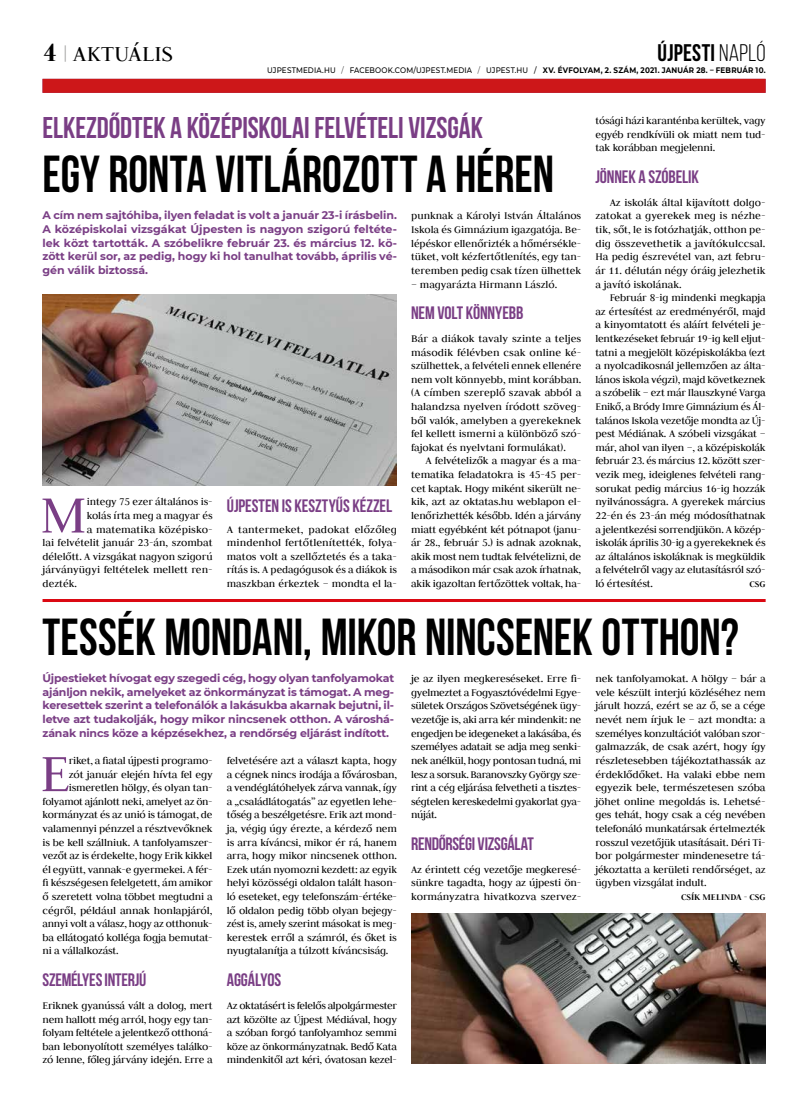
<style>
.page{position:relative;width:794px;height:1106px;background:#fff}
.page>*{position:absolute;margin:0;border:0;box-sizing:border-box;transform-origin:0 0}
.t1{font:58px "Judson";color:#7a3e85}
.t2{font:700 52px "Bebas Neue";color:#000;scale:.96 1}
.t3{font:700 30px "Bebas Neue";letter-spacing:-.005em;color:#7a3e85}
.t4{font:700 24px "Bebas Neue";letter-spacing:.01em;color:#000}
.t5{font:24px "Judson";letter-spacing:.015em;color:#000}
.t6{font:700 18px "Bebas Neue";letter-spacing:-.01em;color:#7a3e85}
.t7{font:11.5px/13.6px "Judson";letter-spacing:-.015em;color:#000;text-align:justify}
.t8{font:11.5px "Judson";letter-spacing:.005em;color:#000}
.t9{font:700 11px/13.6px "Montserrat";letter-spacing:-.015em;color:#7a3e85;text-align:justify}
.t10{font:700 9.8px "Judson";letter-spacing:.005em;color:#000}
.t11{font:500 8px "Montserrat";letter-spacing:.015em;color:#000;scale:.9 1}
.s1{font-weight:700;font-size:30px}
.s2{color:#9d9d9c}
.s3{font-weight:400}
.s4{font-weight:300}
.s5{font-weight:700}
</style>
<div class="page">
<div style="left:43px;top:79px;width:722px;height:14px;background:#cd1719"></div>
<hr style="left:43px;top:599px;width:722px;height:3px;background:#db0812">
<img style="left:43px;top:295px;width:354px;height:190px">
<img style="left:411px;top:913px;width:354px;height:150px">
<h3 class="t5" style="left:43px;top:39px;width:132px"><span class="s1">4</span> <span class="s2">|</span> AKTUÁLIS</h3>
<h3 class="t4" style="left:657px;top:39px;width:109px">ÚJPESTI <span class="s3">NAPLÓ</span></h3>
<p class="t11" style="left:267px;top:65px;width:555px">UJPESTMEDIA.HU <span class="s4">/</span> FACEBOOK.COM/UJPEST.MEDIA <span class="s4">/</span> UJPEST.HU / <span class="s5">XV. ÉVFOLYAM, 2. SZÁM, 2021. JANUÁR 28. – FEBRUÁR 10.</span></p>
<h3 class="t3" style="left:43px;top:111px;width:442px">ELKEZDŐDTEK A KÖZÉPISKOLAI FELVÉTELI VIZSGÁK</h3>
<h2 class="t2" style="left:43px;top:146px;width:534px">EGY RONTA VITLÁROZOTT A HÉREN</h2>
<p class="t9" style="left:43px;top:208px;width:356px">A cím nem sajtóhiba, ilyen feladat is volt a január 23-i írásbelin.<br>A középiskolai vizsgákat Újpesten is nagyon szigorú feltéte&shy;lek közt tartották. A szóbelikre február 23. és március 12. kö&shy;zött kerül sor, az pedig, hogy ki hol tanulhat tovább, április vé&shy;gén válik biztossá.</p>
<p class="t7" style="left:411px;top:209px;width:172px">punknak a Károlyi István Általános Iskola és Gimnázium igazgatója. Be&shy;lépéskor ellenőrizték a hőmérsékle&shy;tüket, volt kézfertőtlenítés, egy tan&shy;teremben pedig csak tízen ülhettek</p>
<p class="t7" style="left:411px;top:277px;width:148px">– magyarázta Hirmann László.</p>
<h3 class="t6" style="left:411px;top:303px;width:114px">NEM VOLT KÖNNYEBB</h3>
<p class="t7" style="left:411px;top:331px;width:172px">Bár a diákok tavaly szinte a teljes második félévben csak online ké&shy;szülhettek, a felvételi ennek ellenére nem volt könnyebb, mint korábban. (A címben szereplő szavak abból a halandzsa nyelven íródott szöveg&shy;ből valók, amelyben a gyerekeknek fel kellett ismerni a különböző szó&shy;fajokat és nyelvtani formulákat).</p>
<p class="t7" style="left:411px;top:454px;width:172px;text-indent:14px">A felvételizők a magyar és a ma&shy;tematika feladatokra is 45-45 per&shy;cet kaptak. Hogy miként sikerült ne&shy;kik, azt az oktatas.hu weblapon el&shy;lenőrizhették később. Idén a járvány miatt egyébként két pótnapot (janu&shy;ár 28., február 5.) is adnak azoknak, akik most nem tudtak felvételizni, de a másodikon már csak azok írhatnak, akik igazoltan fertőzöttek voltak, ha-</p>
<h3 class="t6" style="left:227px;top:495px;width:167px">ÚJPESTEN IS KESZTYŰS KÉZZEL</h3>
<p class="t7" style="left:227px;top:522px;width:172px">A tantermeket, padokat előzőleg mindenhol fertőtlenítették, folya&shy;matos volt a szellőztetés és a taka&shy;rítás is. A pedagógusok és a diákok is maszkban érkeztek – mondta el la-</p>
<h1 class="t1" style="left:40px;top:480px;width:48px">M</h1>
<p class="t7" style="left:87px;top:495px;width:127px">integy 75 ezer általános is-</p>
<p class="t7" style="left:87px;top:508px;width:127px">kolás írta meg a magyar és</p>
<p class="t8" style="left:87px;top:522px;width:127px">a matematika középisko-</p>
<p class="t7" style="left:43px;top:535px;width:171px">lai felvételit január 23-án, szombat</p>
<p class="t7" style="left:43px;top:549px;width:172px">délelőtt. A vizsgákat nagyon szigorú</p>
<p class="t8" style="left:43px;top:563px;width:172px">járványügyi feltételek mellett ren-</p>
<p class="t7" style="left:43px;top:576px;width:36px">dezték.</p>
<p class="t7" style="left:595px;top:114px;width:172px">tósági házi karanténba kerültek, vagy egyéb rendkívüli ok miatt nem tud&shy;tak korábban megjelenni.</p>
<h3 class="t6" style="left:595px;top:167px;width:105px">JÖNNEK A SZÓBELIK</h3>
<p class="t7" style="left:595px;top:195px;width:172px;text-indent:14px">Az iskolák által kijavított dolgo&shy;zatokat a gyerekek meg is nézhe&shy;tik, sőt, le is fotózhatják, otthon pe&shy;dig összevethetik a javítókulccsal.<br>Ha pedig észrevétel van, azt febru&shy;ár 11. délután négy óráig jelezhetik a javító iskolának.</p>
<p class="t7" style="left:595px;top:290px;width:172px;text-indent:14px">Február 8-ig mindenki megkapja az értesítést az eredményéről, majd a kinyomtatott és aláírt felvételi je&shy;lentkezéseket február 19-ig kell eljut&shy;tatni a megjelölt középiskolákba (ezt a nyolcadikosnál jellemzően az álta&shy;lános iskola végzi), majd következnek a szóbelik – ezt már Ilauszkyné Varga Enikő, a Bródy Imre Gimnázium és Ál&shy;talános Iskola vezetője mondta az Új&shy;pest Médiának. A szóbeli vizsgákat – már, ahol van ilyen –, a középiskolák február 23. és március 12. között szer&shy;vezik meg, ideiglenes felvételi rang&shy;sorukat pedig március 16-ig hozzák nyilvánosságra. A gyerekek március 22-én és 23-án még módosíthatnak a jelentkezési sorrendjükön. A közép&shy;iskolák április 30-ig a gyerekeknek és az általános iskoláknak is megküldik a felvételről vagy az elutasításról szó&shy;ló értesítést.</p>
<p class="t10" style="left:749px;top:578px;width:18px">CSG</p>
<h2 class="t2" style="left:43px;top:608px;width:727px">TESSÉK MONDANI, MIKOR NINCSENEK OTTHON?</h2>
<p class="t9" style="left:43px;top:671px;width:353px">Újpestieket hívogat egy szegedi cég, hogy olyan tanfolyamokat ajánljon nekik, amelyeket az önkormányzat is támogat. A meg&shy;keresettek szerint a telefonálók a lakásukba akarnak bejutni, il&shy;letve azt tudakolják, hogy mikor nincsenek otthon. A városhá&shy;zának nincs köze a képzésekhez, a rendőrség eljárást indított.</p>
<p class="t7" style="left:411px;top:671px;width:172px">je az ilyen megkereséseket. Erre fi&shy;gyelmeztet a Fogyasztóvédelmi Egye&shy;sületek Országos Szövetségének ügy&shy;vezetője is, aki arra kér mindenkit: ne engedjen be idegeneket a lakásába, és személyes adatait se adja meg senki&shy;nek anélkül, hogy pontosan tudná, mi lesz a sorsuk. Baranovszky György sze&shy;rint a cég eljárása felvetheti a tisztes&shy;ségtelen kereskedelmi gyakorlat gya&shy;núját.</p>
<h3 class="t6" style="left:411px;top:834px;width:124px">RENDŐRSÉGI VIZSGÁLAT</h3>
<p class="t7" style="left:411px;top:862px;width:172px">Az érintett cég vezetője megkeresé&shy;sünkre tagadta, hogy az újpesti ön&shy;kormányzatra hivatkozva szervez-</p>
<p class="t7" style="left:595px;top:671px;width:172px">nek tanfolyamokat. A hölgy – bár a vele készült interjú közléséhez nem járult hozzá, ezért se az ő, se a cége nevét nem írjuk le – azt mondta: a személyes konzultációt valóban szor&shy;galmazzák, de csak azért, hogy így részletesebben tájékoztathassák az érdeklődőket. Ha valaki ebbe nem egyezik bele, természetesen szóba jöhet online megoldás is. Lehetsé&shy;ges tehát, hogy csak a cég nevében telefonáló munkatársak értelmezték rosszul vezetőjük utasításait. Déri Ti&shy;bor polgármester mindenesetre tá&shy;jékoztatta a kerületi rendőrséget, az ügyben vizsgálat indult.</p>
<p class="t10" style="left:681px;top:891px;width:86px">CSÍK MELINDA - CSG</p>
<p class="t7" style="left:227px;top:753px;width:172px">felvetésére azt a választ kapta, hogy a cégnek nincs irodája a fővárosban, a vendéglátóhelyek zárva vannak, így a „családlátogatás” az egyetlen lehe&shy;tőség a beszélgetésre. Erik azt mond&shy;ja, végig úgy érezte, a kérdező nem is arra kíváncsi, mikor ér rá, hanem arra, hogy mikor nincsenek otthon.<br>Ezek után nyomozni kezdett: az egyik helyi közösségi oldalon talált hason&shy;ló eseteket, egy telefonszám-értéke&shy;lő oldalon pedig több olyan bejegy&shy;zést is, amely szerint másokat is meg&shy;kerestek erről a számról, és őket is nyugtalanítja a túlzott kíváncsiság.</p>
<h3 class="t6" style="left:227px;top:970px;width:56px">AGGÁLYOS</h3>
<p class="t7" style="left:227px;top:998px;width:172px">Az oktatásért is felelős alpolgármester azt közölte az Újpest Médiával, hogy a szóban forgó tanfolyamhoz semmi köze az önkormányzatnak. Bedő Kata mindenkitől azt kéri, óvatosan kezel-</p>
<h1 class="t1" style="left:40px;top:738px;width:31px">E</h1>
<p class="t7" style="left:69px;top:753px;width:145px">riket, a fiatal újpesti programo-</p>
<p class="t7" style="left:69px;top:767px;width:145px">zót január elején hívta fel egy</p>
<p class="t7" style="left:69px;top:780px;width:145px">ismeretlen hölgy, és olyan tan-</p>
<p class="t7" style="left:43px;top:794px;width:172px">folyamot ajánlott neki, amelyet az ön-</p>
<p class="t7" style="left:43px;top:807px;width:171px">kormányzat és az unió is támogat, de</p>
<p class="t7" style="left:43px;top:821px;width:172px">valamennyi pénzzel a résztvevőknek</p>
<p class="t7" style="left:43px;top:835px;width:172px">is be kell szállniuk. A tanfolyamszer-</p>
<p class="t7" style="left:43px;top:848px;width:171px">vezőt az is érdekelte, hogy Erik kikkel</p>
<p class="t7" style="left:43px;top:862px;width:172px">él együtt, vannak-e gyermekei. A fér-</p>
<p class="t7" style="left:43px;top:875px;width:172px">fi készségesen felelgetett, ám amikor</p>
<p class="t7" style="left:43px;top:889px;width:172px">ő szeretett volna többet megtudni a</p>
<p class="t7" style="left:43px;top:903px;width:171px">cégről, például annak honlapjáról,</p>
<p class="t7" style="left:43px;top:916px;width:172px">annyi volt a válasz, hogy az otthonuk-</p>
<p class="t7" style="left:43px;top:930px;width:172px">ba ellátogató kolléga fogja bemutat-</p>
<p class="t7" style="left:43px;top:943px;width:78px">ni a vállalkozást.</p>
<h3 class="t6" style="left:43px;top:970px;width:105px">SZEMÉLYES INTERJÚ</h3>
<p class="t7" style="left:43px;top:998px;width:172px">Eriknek gyanússá vált a dolog, mert nem hallott még arról, hogy egy tan&shy;folyam feltétele a jelentkező otthoná&shy;ban lebonyolított személyes találko&shy;zó lenne, főleg járvány idején. Erre a</p>
</div>
